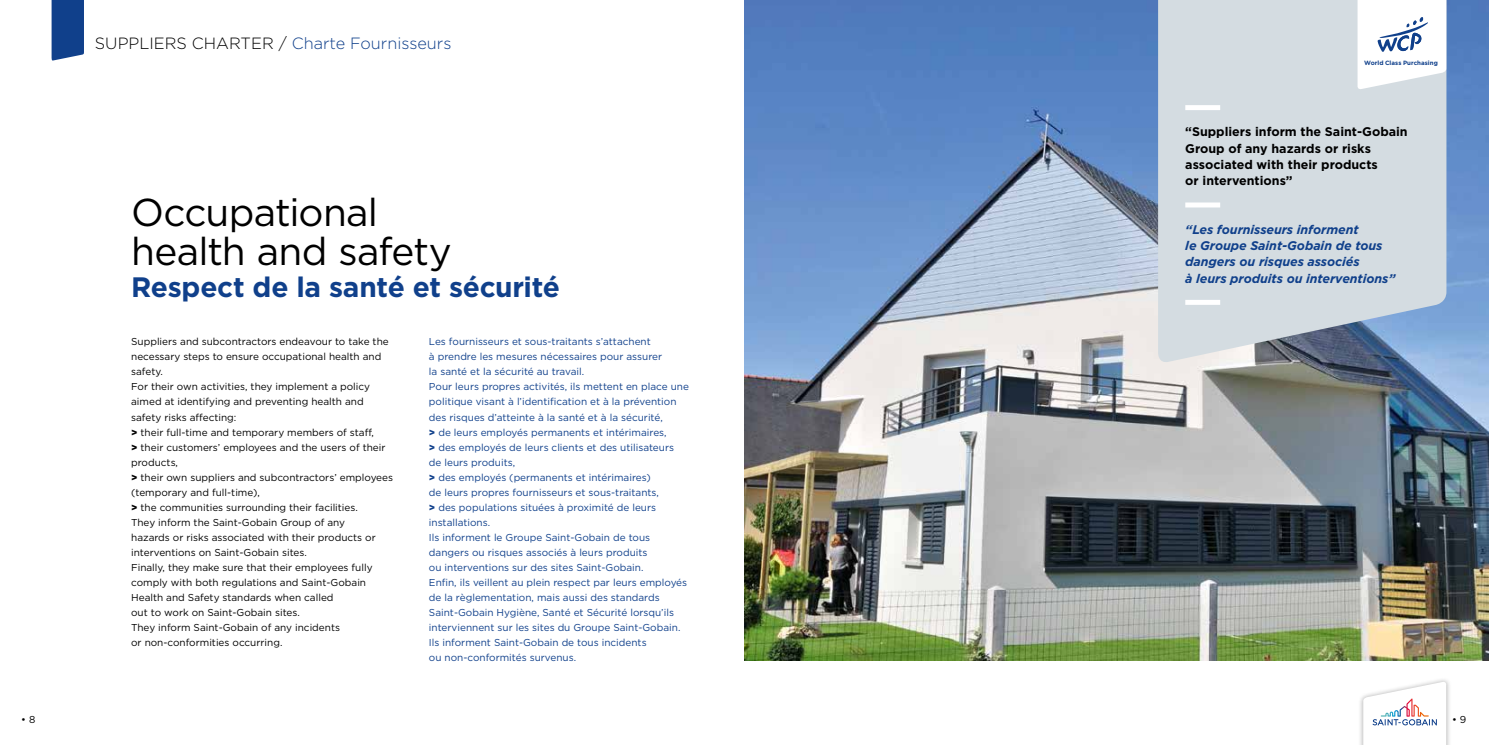
<style>
.page{position:relative;width:1489px;height:745px;background:#fff}
.page>*{position:absolute;margin:0;border:0;box-sizing:border-box;transform-origin:0 0}
.t1{font:38.75px/38.8px "Gotham";letter-spacing:-.02em;color:#000}
.t2{font:700 28px "Gotham";letter-spacing:-.01em;color:#10408b}
.t3{font:300 16.25px "Gotham";color:#10408b}
.t4{font:italic 700 12.5px/16.2px "Gotham";letter-spacing:-.005em;color:#10408b}
.t5{font:700 12.5px/16.2px "Gotham";color:#000}
.t6{font:10px/15px "Gotham";color:#10408b}
.t7{font:10px/15px "Gotham";color:#000}
.t8{font:700 6.12px "Gotham";letter-spacing:.01em;color:#10408b}
.s1{color:#000}
.s2{font-weight:900}
</style>
<div class="page">
<img style="left:744px;top:0;width:744px;height:660px">
<svg style="left:1157px;top:0;width:289px;height:364px;fill:#d4dce1"></svg>
<div style="left:1357px;top:676px;width:94px;height:68px;background:#000;opacity:.3"></div>
<svg style="left:1363px;top:680px;width:82px;height:64px"></svg>
<div style="left:52px;top:0;width:32px;height:61px;background:#10408b"></div>
<div style="left:1185px;top:105px;width:35px;height:5px;background:#fff"></div>
<div style="left:1185px;top:202px;width:35px;height:5px;background:#fff"></div>
<div style="left:1185px;top:300px;width:35px;height:5px;background:#fff"></div>
<svg style="left:1357px;top:0;width:88px;height:90px"></svg>
<h3 class="t3" style="left:95px;top:33px;width:358px"><span class="s1">SUPPLIERS CHARTER /</span> Charte Fournisseurs</h3>
<h1 class="t1" style="left:131px;top:192px;width:322px">Occupational health and safety</h1>
<h2 class="t2" style="left:131px;top:268px;width:430px">Respect de la santé et sécurité</h2>
<p class="t7" style="left:131px;top:334px;width:263px">Suppliers and subcontractors endeavour to take the necessary steps to ensure occupational health and safety.<br>For their own activities, they implement a policy aimed at identifying and preventing health and safety risks affecting:<br><span class="s2">&gt;</span> their full-time and temporary members of staff,<br><span class="s2">&gt;</span> their customers’ employees and the users of their products,<br><span class="s2">&gt;</span> their own suppliers and subcontractors’ employees (temporary and full-time),<br><span class="s2">&gt;</span> the communities surrounding their facilities.<br>They inform the Saint-Gobain Group of any<br>hazards or risks associated with their products or interventions on Saint-Gobain sites.<br>Finally, they make sure that their employees fully comply with both regulations and Saint-Gobain Health and Safety standards when called<br>out to work on Saint-Gobain sites.<br>They inform Saint-Gobain of any incidents<br>or non-conformities occurring.</p>
<p class="t6" style="left:429px;top:334px;width:261px">Les fournisseurs et sous-traitants s’attachent<br>à prendre les mesures nécessaires pour assurer<br>la santé et la sécurité au travail.<br>Pour leurs propres activités, ils mettent en place une politique visant à l’identification et à la prévention des risques d’atteinte à la santé et à la sécurité,<br><span class="s2">&gt;</span> de leurs employés permanents et intérimaires,<br><span class="s2">&gt;</span> des employés de leurs clients et des utilisateurs de leurs produits,<br><span class="s2">&gt;</span> des employés (permanents et intérimaires)<br>de leurs propres fournisseurs et sous-traitants,<br><span class="s2">&gt;</span> des populations situées à proximité de leurs installations.<br>Ils informent le Groupe Saint-Gobain de tous dangers ou risques associés à leurs produits<br>ou interventions sur des sites Saint-Gobain.<br>Enfin, ils veillent au plein respect par leurs employés de la règlementation, mais aussi des standards Saint-Gobain Hygiène, Santé et Sécurité lorsqu’ils interviennent sur les sites du Groupe Saint-Gobain.<br>Ils informent Saint-Gobain de tous incidents<br>ou non-conformités survenus.</p>
<p class="t8" style="left:1363px;top:59px;width:75px">World Class Purchasing</p>
<p class="t5" style="left:1185px;top:124px;width:224px">“Suppliers inform the Saint-Gobain<br>Group of any hazards or risks associated with their products<br>or interventions”</p>
<p class="t4" style="left:1185px;top:221px;width:212px">“Les fournisseurs informent<br>le Groupe Saint-Gobain de tous dangers ou risques associés<br>à leurs produits ou interventions”</p>
<p class="t7" style="left:21px;top:711px;width:16px">• 8</p>
<p class="t7" style="left:1451px;top:711px;width:16px">• 9</p>
</div>
